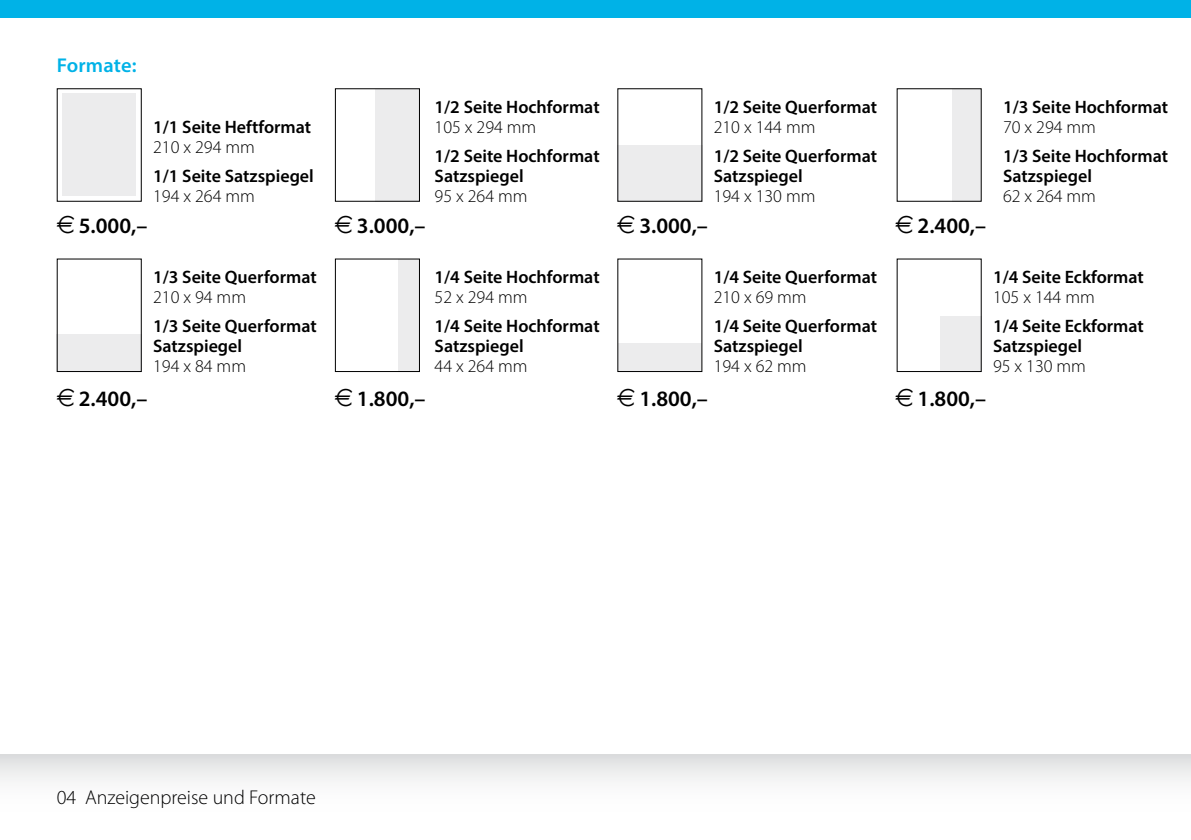
<style>
.page{position:relative;width:1191px;height:840px;background:#fff}
.page>*{position:absolute;margin:0;border:0;box-sizing:border-box;transform-origin:0 0}
.t1{font:600 22px "Myriad Pro";color:#000}
.t2{font:300 20px "Myriad Pro";color:#000}
.t3{font:600 20px "Myriad Pro";letter-spacing:.005em;color:#00b2e7}
.t4{font:600 18px/20px "Myriad Pro";color:#000}
.t5{font:300 18px "Myriad Pro";color:#000}
</style>
<div class="page">
<div style="left:0;top:0;width:1191px;height:17px;background:#00b2e7"></div>
<div style="left:0;top:754px;width:1191px;height:79px;background:linear-gradient(to bottom,#e5e6e6,#fff)"></div>
<div style="left:57px;top:334px;width:85px;height:37px;background:#ececed"></div>
<div style="left:57px;top:88px;width:85px;height:114px;border:1px solid #000"></div>
<div style="left:57px;top:258px;width:85px;height:114px;border:1px solid #000"></div>
<div style="left:62px;top:93px;width:74px;height:102px;background:#ececed"></div>
<div style="left:376px;top:89px;width:44px;height:113px;background:#ececed"></div>
<div style="left:398px;top:259px;width:22px;height:113px;background:#ececed"></div>
<div style="left:952px;top:89px;width:28px;height:113px;background:#ececed"></div>
<div style="left:939px;top:316px;width:42px;height:56px;background:#ececed"></div>
<div style="left:617px;top:145px;width:85px;height:57px;background:#ececed"></div>
<div style="left:618px;top:343px;width:84px;height:28px;background:#ececed"></div>
<div style="left:335px;top:88px;width:85px;height:114px;border:1px solid #000"></div>
<div style="left:335px;top:258px;width:85px;height:114px;border:1px solid #000"></div>
<p class="t3" style="left:57px;top:52px;width:81px">Formate:</p>
<p class="t4" style="left:153px;top:117px;width:160px">1/1 Seite Heftformat</p>
<p class="t5" style="left:153px;top:136px;width:103px">210 x 294 mm</p>
<p class="t4" style="left:153px;top:165px;width:162px">1/1 Seite Satzspiegel</p>
<p class="t5" style="left:153px;top:185px;width:103px">194 x 264 mm</p>
<p class="t1" style="left:79px;top:211px;width:70px">5.000,–</p>
<p class="t4" style="left:153px;top:267px;width:165px">1/3 Seite Querformat</p>
<p class="t5" style="left:153px;top:286px;width:94px">210 x 94 mm</p>
<p class="t4" style="left:153px;top:315px;width:165px">1/3 Seite Querformat<br>Satzspiegel</p>
<p class="t5" style="left:153px;top:355px;width:94px">194 x 84 mm</p>
<p class="t1" style="left:79px;top:384px;width:70px">2.400,–</p>
<p class="t1" style="left:357px;top:211px;width:70px">3.000,–</p>
<p class="t4" style="left:434px;top:97px;width:167px">1/2 Seite Hochformat</p>
<p class="t5" style="left:434px;top:116px;width:103px">105 x 294 mm</p>
<p class="t4" style="left:434px;top:145px;width:167px">1/2 Seite Hochformat<br>Satzspiegel</p>
<p class="t5" style="left:434px;top:185px;width:94px">95 x 264 mm</p>
<p class="t1" style="left:357px;top:384px;width:70px">1.800,–</p>
<p class="t4" style="left:434px;top:267px;width:167px">1/4 Seite Hochformat</p>
<p class="t5" style="left:434px;top:286px;width:94px">52 x 294 mm</p>
<p class="t4" style="left:434px;top:315px;width:167px">1/4 Seite Hochformat<br>Satzspiegel</p>
<p class="t5" style="left:434px;top:355px;width:94px">44 x 264 mm</p>
<p class="t4" style="left:713px;top:97px;width:165px">1/2 Seite Querformat</p>
<p class="t5" style="left:713px;top:116px;width:103px">210 x 144 mm</p>
<p class="t4" style="left:713px;top:145px;width:165px">1/2 Seite Querformat<br>Satzspiegel</p>
<p class="t5" style="left:713px;top:185px;width:103px">194 x 130 mm</p>
<p class="t1" style="left:639px;top:211px;width:70px">3.000,–</p>
<p class="t4" style="left:713px;top:267px;width:165px">1/4 Seite Querformat</p>
<p class="t5" style="left:713px;top:286px;width:94px">210 x 69 mm</p>
<p class="t4" style="left:713px;top:315px;width:165px">1/4 Seite Querformat<br>Satzspiegel</p>
<p class="t5" style="left:713px;top:355px;width:94px">194 x 62 mm</p>
<p class="t1" style="left:639px;top:384px;width:70px">1.800,–</p>
<p class="t1" style="left:917px;top:211px;width:70px">2.400,–</p>
<p class="t4" style="left:1003px;top:97px;width:167px">1/3 Seite Hochformat</p>
<p class="t5" style="left:1003px;top:116px;width:94px">70 x 294 mm</p>
<p class="t4" style="left:1003px;top:145px;width:167px">1/3 Seite Hochformat<br>Satzspiegel</p>
<p class="t5" style="left:1003px;top:185px;width:94px">62 x 264 mm</p>
<p class="t1" style="left:917px;top:384px;width:70px">1.800,–</p>
<p class="t4" style="left:993px;top:267px;width:152px">1/4 Seite Eckformat</p>
<p class="t5" style="left:993px;top:286px;width:103px">105 x 144 mm</p>
<p class="t4" style="left:993px;top:315px;width:152px">1/4 Seite Eckformat<br>Satzspiegel</p>
<p class="t5" style="left:993px;top:355px;width:94px">95 x 130 mm</p>
<p class="t2" style="left:57px;top:784px;width:260px">04 Anzeigenpreise und Formate</p>
</div>
